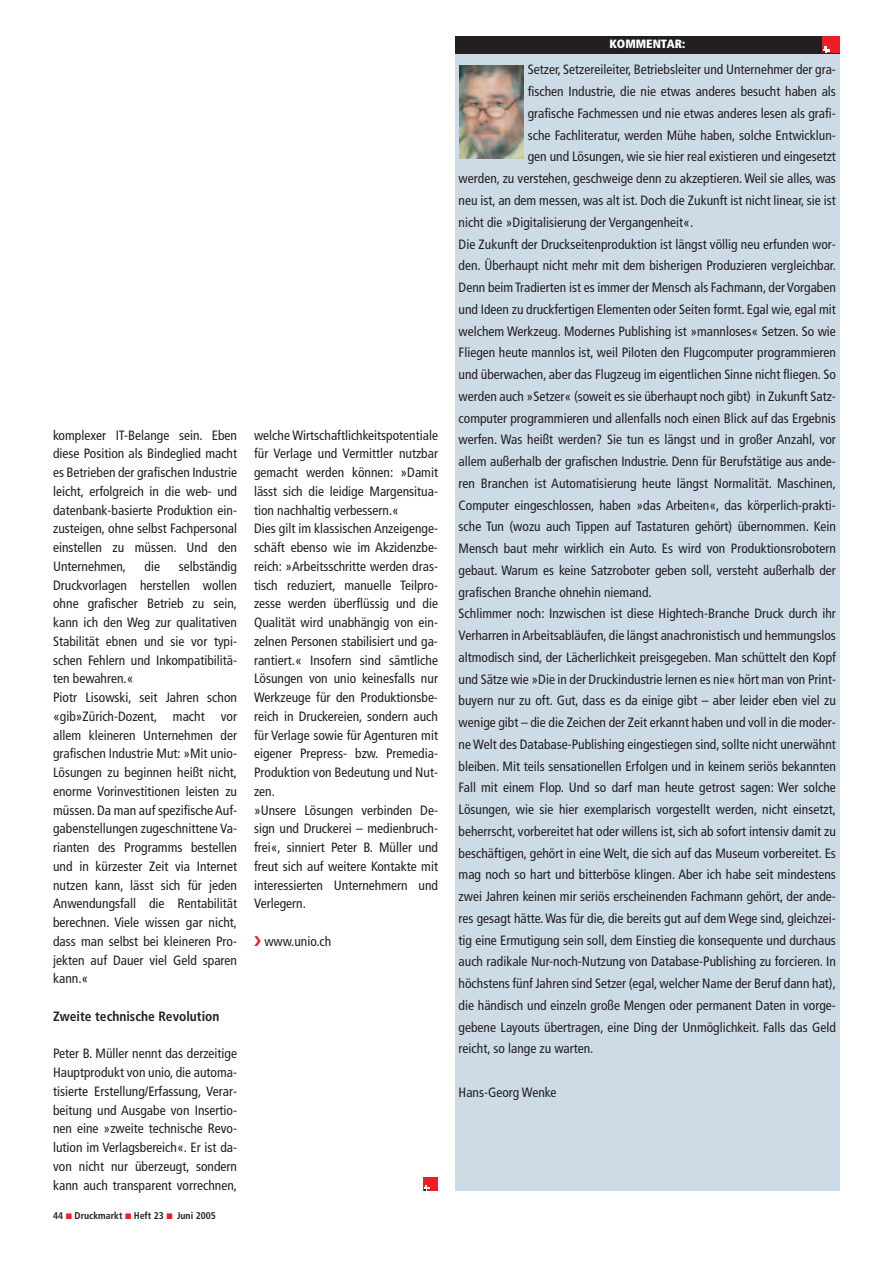
<style>
.page{position:relative;width:893px;height:1263px;background:#fff}
.page>*{position:absolute;margin:0;border:0;box-sizing:border-box;transform-origin:0 0}
.t1{font:condensed 13.5px/18.8px "Frutiger";color:#231f20;text-align:justify}
.t2{font:700 condensed 13.5px "Frutiger";color:#231f20}
.t3{font:900 condensed 12px "Frutiger";color:#fff}
.t4{font:700 condensed 9.75px "Frutiger";color:#231f20}
</style>
<div class="page">
<div style="left:424px;top:1177px;width:14px;height:13px;background:#ee1e24"></div>
<svg style="left:424px;top:1185px;width:5px;height:6px"></svg>
<div style="left:455px;top:36px;width:384px;height:1155px;background:#cddbe7"></div>
<div style="left:455px;top:36px;width:385px;height:17px;background:#231f20"></div>
<div style="left:823px;top:36px;width:17px;height:17px;background:#ee1e24"></div>
<svg style="left:823px;top:47px;width:6px;height:6px"></svg>
<img style="left:459px;top:65px;width:64px;height:94px">
<p class="t1" style="left:53px;top:427px;width:185px">komplexer IT-Belange sein. Eben diese Position als Bindeglied macht es Betrieben der grafischen Industrie leicht, erfolgreich in die web- und datenbank-basierte Produktion ein&shy;zusteigen, ohne selbst Fachpersonal einstellen zu müssen. Und den Unternehmen,</p>
<p class="t1" style="left:53px;top:558px;width:185px;text-align:left;text-indent:126px">selbständig<br>Druckvorlagen herstellen wollen ohne grafischer Betrieb zu sein, kann ich den Weg zur qualitativen<br>Stabilität ebnen und sie vor typi&shy;schen Fehlern und Inkompatibilitä&shy;ten bewahren.«<br>Piotr Lisowski, seit Jahren schon «gib»Zürich-Dozent, macht vor allem kleineren Unternehmen der grafischen Industrie Mut: »Mit unio-<br>Lösungen zu beginnen heißt nicht, enorme Vorinvestitionen leisten zu müssen. Da man auf spezifische Auf&shy;gabenstellungen zugeschnittene Va&shy;rianten des Programms bestellen und in kürzester Zeit via Internet nutzen kann, lässt sich für jeden<br>Anwendungsfall die Rentabilität berechnen. Viele wissen gar nicht, dass man selbst bei kleineren Pro&shy;jekten auf Dauer viel Geld sparen kann.«</p>
<p class="t2" style="left:53px;top:1011px;width:168px">Zweite technische Revolution</p>
<p class="t1" style="left:53px;top:1045px;width:185px">Peter B. Müller nennt das derzeitige Hauptprodukt von unio, die automa&shy;tisierte Erstellung/Erfassung, Verar&shy;beitung und Ausgabe von Insertio&shy;nen eine »zweite technische Revo&shy;lution im Verlagsbereich«. Er ist da&shy;von nicht nur überzeugt, sondern kann auch transparent vorrechnen,</p>
<p class="t1" style="left:145px;top:558px;width:17px">die</p>
<p class="t4" style="left:53px;top:1212px;width:112px">44 Druckmarkt Heft 23</p>
<p class="t4" style="left:177px;top:1212px;width:40px">Juni 2005</p>
<p class="t1" style="left:254px;top:427px;width:185px;text-align:left">welche Wirtschaftlichkeitspotentiale für Verlage und Vermittler nutzbar gemacht werden können: »Damit lässt sich die leidige Margensitua&shy;tion nachhaltig verbessern.«<br>Dies gilt im klassischen Anzeigenge&shy;schäft ebenso wie im Akzidenzbe&shy;reich: »Arbeitsschritte werden dras&shy;tisch reduziert, manuelle Teilpro&shy;zesse werden überflüssig und die<br>Qualität wird unabhängig von ein&shy;zelnen Personen stabilisiert und ga&shy;rantiert.« Insofern sind sämtliche<br>Lösungen von unio keinesfalls nur<br>Werkzeuge für den Produktionsbe&shy;reich in Druckereien, sondern auch für Verlage sowie für Agenturen mit eigener Prepress- bzw. Premedia-<br>Produktion von Bedeutung und Nut&shy;zen.<br>»Unsere Lösungen verbinden De&shy;sign und Druckerei – medienbruch&shy;frei«, sinniert Peter B. Müller und freut sich auf weitere Kontakte mit interessierten Unternehmern und<br>Verlegern.</p>
<p class="t1" style="left:264px;top:933px;width:68px">www.unio.ch</p>
<p class="t3" style="left:610px;top:39px;width:77px">KOMMENTAR:</p>
<p class="t1" style="left:528px;top:61px;width:310px">Setzer, Setzereileiter, Betriebsleiter und Unternehmer der gra-</p>
<p class="t1" style="left:528px;top:83px;width:310px">fischen Industrie, die nie etwas anderes besucht haben als</p>
<p class="t1" style="left:528px;top:105px;width:310px">grafische Fachmessen und nie etwas anderes lesen als grafi-</p>
<p class="t1" style="left:528px;top:127px;width:310px">sche Fachliteratur, werden Mühe haben, solche Entwicklun-</p>
<p class="t1" style="left:528px;top:148px;width:310px">gen und Lösungen, wie sie hier real existieren und eingesetzt</p>
<p class="t1" style="left:459px;top:170px;width:379px">werden, zu verstehen, geschweige denn zu akzeptieren. Weil sie alles, was</p>
<p class="t1" style="left:459px;top:192px;width:379px">neu ist, an dem messen, was alt ist. Doch die Zukunft ist nicht linear, sie ist</p>
<p class="t1" style="left:459px;top:214px;width:236px">nicht die »Digitalisierung der Vergangenheit«.</p>
<p class="t1" style="left:459px;top:235px;width:379px">Die Zukunft der Druckseitenproduktion ist längst völlig neu erfunden wor-</p>
<p class="t1" style="left:459px;top:257px;width:379px">den. Überhaupt nicht mehr mit dem bisherigen Produzieren vergleichbar.</p>
<p class="t1" style="left:459px;top:279px;width:379px">Denn beim Tradierten ist es immer der Mensch als Fachmann, der Vorgaben</p>
<p class="t1" style="left:459px;top:301px;width:379px">und Ideen zu druckfertigen Elementen oder Seiten formt. Egal wie, egal mit</p>
<p class="t1" style="left:459px;top:322px;width:379px">welchem Werkzeug. Modernes Publishing ist »mannloses« Setzen. So wie</p>
<p class="t1" style="left:459px;top:344px;width:379px">Fliegen heute mannlos ist, weil Piloten den Flugcomputer programmieren</p>
<p class="t1" style="left:459px;top:366px;width:379px">und überwachen, aber das Flugzeug im eigentlichen Sinne nicht fliegen. So</p>
<p class="t1" style="left:459px;top:388px;width:379px">werden auch »Setzer« (soweit es sie überhaupt noch gibt) in Zukunft Satz-</p>
<p class="t1" style="left:459px;top:409px;width:379px">computer programmieren und allenfalls noch einen Blick auf das Ergebnis</p>
<p class="t1" style="left:459px;top:431px;width:379px">werfen. Was heißt werden? Sie tun es längst und in großer Anzahl, vor</p>
<p class="t1" style="left:459px;top:453px;width:379px">allem außerhalb der grafischen Industrie. Denn für Berufstätige aus ande-</p>
<p class="t1" style="left:459px;top:475px;width:379px">ren Branchen ist Automatisierung heute längst Normalität. Maschinen,</p>
<p class="t1" style="left:459px;top:496px;width:379px">Computer eingeschlossen, haben »das Arbeiten«, das körperlich-prakti-</p>
<p class="t1" style="left:459px;top:518px;width:379px">sche Tun (wozu auch Tippen auf Tastaturen gehört) übernommen. Kein</p>
<p class="t1" style="left:459px;top:540px;width:379px">Mensch baut mehr wirklich ein Auto. Es wird von Produktionsrobotern</p>
<p class="t1" style="left:459px;top:562px;width:379px">gebaut. Warum es keine Satzroboter geben soll, versteht außerhalb der</p>
<p class="t1" style="left:459px;top:583px;width:195px">grafischen Branche ohnehin niemand.</p>
<p class="t1" style="left:459px;top:605px;width:379px">Schlimmer noch: Inzwischen ist diese Hightech-Branche Druck durch ihr</p>
<p class="t1" style="left:459px;top:627px;width:379px">Verharren in Arbeitsabläufen, die längst anachronistisch und hemmungslos</p>
<p class="t1" style="left:459px;top:649px;width:379px">altmodisch sind, der Lächerlichkeit preisgegeben. Man schüttelt den Kopf</p>
<p class="t1" style="left:459px;top:670px;width:379px">und Sätze wie »Die in der Druckindustrie lernen es nie« hört man von Print-</p>
<p class="t1" style="left:459px;top:692px;width:379px">buyern nur zu oft. Gut, dass es da einige gibt – aber leider eben viel zu</p>
<p class="t1" style="left:459px;top:714px;width:379px">wenige gibt – die die Zeichen der Zeit erkannt haben und voll in die moder-</p>
<p class="t1" style="left:459px;top:736px;width:379px">ne Welt des Database-Publishing eingestiegen sind, sollte nicht unerwähnt</p>
<p class="t1" style="left:459px;top:757px;width:379px">bleiben. Mit teils sensationellen Erfolgen und in keinem seriös bekannten</p>
<p class="t1" style="left:459px;top:779px;width:379px">Fall mit einem Flop. Und so darf man heute getrost sagen: Wer solche</p>
<p class="t1" style="left:459px;top:801px;width:379px">Lösungen, wie sie hier exemplarisch vorgestellt werden, nicht einsetzt,</p>
<p class="t1" style="left:459px;top:823px;width:379px">beherrscht, vorbereitet hat oder willens ist, sich ab sofort intensiv damit zu</p>
<p class="t1" style="left:459px;top:844px;width:379px">beschäftigen, gehört in eine Welt, die sich auf das Museum vorbereitet. Es</p>
<p class="t1" style="left:459px;top:866px;width:379px">mag noch so hart und bitterböse klingen. Aber ich habe seit mindestens</p>
<p class="t1" style="left:459px;top:888px;width:379px">zwei Jahren keinen mir seriös erscheinenden Fachmann gehört, der ande-</p>
<p class="t1" style="left:459px;top:910px;width:379px">res gesagt hätte. Was für die, die bereits gut auf dem Wege sind, gleichzei-</p>
<p class="t1" style="left:459px;top:931px;width:379px">tig eine Ermutigung sein soll, dem Einstieg die konsequente und durchaus</p>
<p class="t1" style="left:459px;top:953px;width:379px">auch radikale Nur-noch-Nutzung von Database-Publishing zu forcieren. In</p>
<p class="t1" style="left:459px;top:975px;width:379px">höchstens fünf Jahren sind Setzer (egal, welcher Name der Beruf dann hat),</p>
<p class="t1" style="left:459px;top:997px;width:379px">die händisch und einzeln große Mengen oder permanent Daten in vorge-</p>
<p class="t1" style="left:459px;top:1018px;width:379px">gebene Layouts übertragen, eine Ding der Unmöglichkeit. Falls das Geld</p>
<p class="t1" style="left:459px;top:1040px;width:136px">reicht, so lange zu warten.</p>
<p class="t1" style="left:459px;top:1084px;width:99px">Hans-Georg Wenke</p>
</div>
